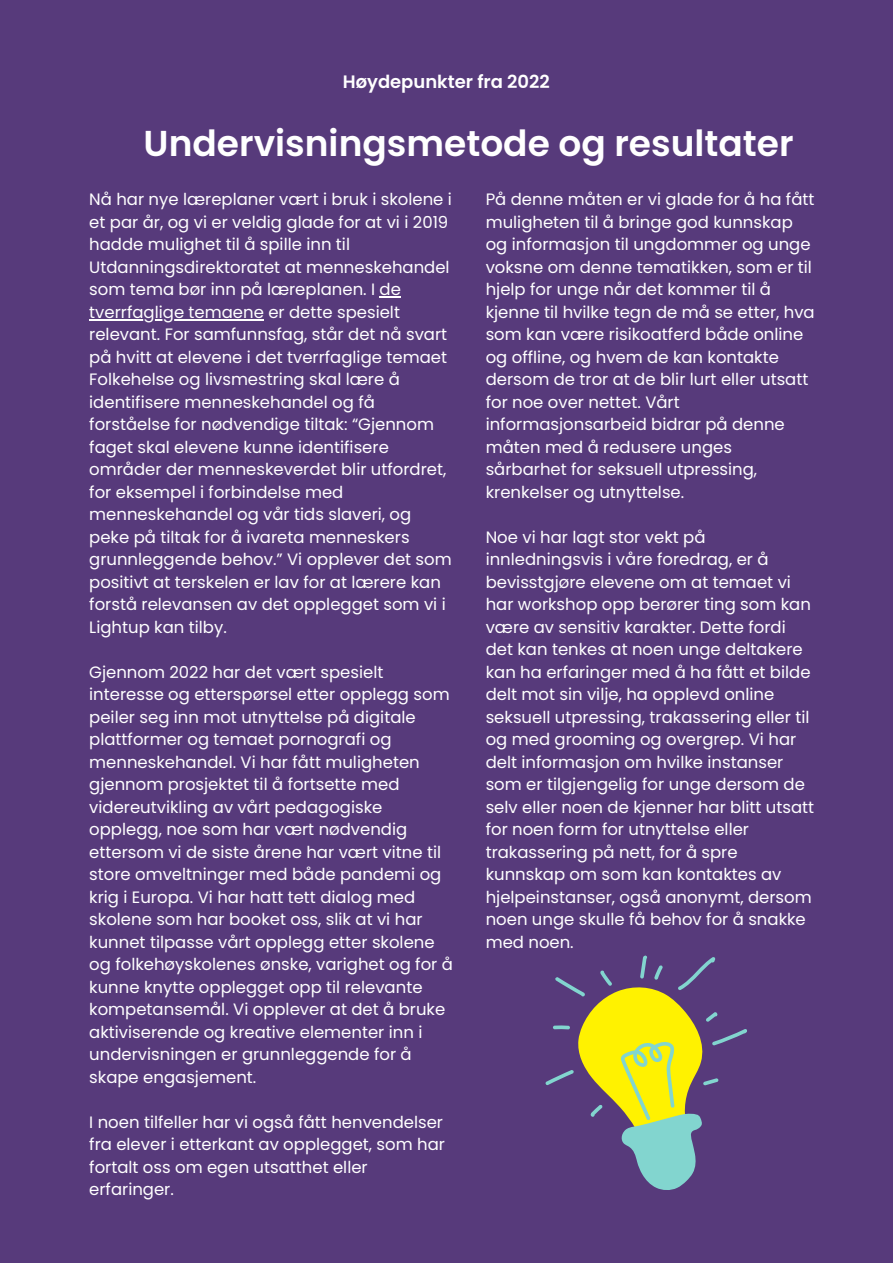
<style>
.page{position:relative;width:893px;height:1264px;background:#fff}
.page>*{position:absolute;margin:0;border:0;box-sizing:border-box;transform-origin:0 0}
.t1{font:600 36px "Poppins";color:#fff}
.t2{font:600 18px "Poppins";color:#fff}
.t3{font:16.5px/22.5px "Poppins";color:#fff}
</style>
<div class="page">
<div style="left:0;top:0;width:892px;height:1262px;background:#573a7b"></div>
<svg style="left:545px;top:955px;width:202px;height:235px"></svg>
<svg style="left:379px;top:296px;width:22px;height:1px"></svg>
<hr style="left:89px;top:319px;width:175px;height:1px;background:#fff">
<p class="t2" style="left:343px;top:69px;width:208px">Høydepunkter fra 2022</p>
<p class="t1" style="left:144px;top:118px;width:651px">Undervisningsmetode og resultater</p>
<p class="t3" style="left:89px;top:188px;width:364px">Nå har nye læreplaner vært i bruk i skolene i et par år, og vi er veldig glade for at vi i 2019 hadde mulighet til å spille inn til Utdanningsdirektoratet at menneskehandel som tema bør inn på læreplanen. I de tverrfaglige temaene er dette spesielt relevant. For samfunnsfag, står det nå svart på hvitt at elevene i det tverrfaglige temaet Folkehelse og livsmestring skal lære å identifisere menneskehandel og få forståelse for nødvendige tiltak: “Gjennom faget skal elevene kunne identifisere områder der menneskeverdet blir utfordret, for eksempel i forbindelse med menneskehandel og vår tids slaveri, og peke på tiltak for å ivareta menneskers grunnleggende behov.” Vi opplever det som positivt at terskelen er lav for at lærere kan forstå relevansen av det opplegget som vi i Lightup kan tilby.</p>
<p class="t3" style="left:89px;top:660px;width:365px">Gjennom 2022 har det vært spesielt interesse og etterspørsel etter opplegg som peiler seg inn mot utnyttelse på digitale plattformer og temaet pornografi og menneskehandel. Vi har fått muligheten gjennom prosjektet til å fortsette med videreutvikling av vårt pedagogiske opplegg, noe som har vært nødvendig ettersom vi de siste årene har vært vitne til store omveltninger med både pandemi og krig i Europa. Vi har hatt tett dialog med skolene som har booket oss, slik at vi har kunnet tilpasse vårt opplegg etter skolene og folkehøyskolenes ønske, varighet og for å kunne knytte opplegget opp til relevante kompetansemål. Vi opplever at det å bruke aktiviserende og kreative elementer inn i undervisningen er grunnleggende for å skape engasjement.</p>
<p class="t3" style="left:89px;top:1110px;width:357px">I noen tilfeller har vi også fått henvendelser fra elever i etterkant av opplegget, som har fortalt oss om egen utsatthet eller erfaringer.</p>
<p class="t3" style="left:485px;top:188px;width:330px">På denne måten er vi glade for å ha fått muligheten til å bringe god kunnskap og informasjon til ungdommer og unge voksne om denne tematikken, som er til hjelp for unge når det kommer til å kjenne til hvilke tegn de må se etter, hva som kan være risikoatferd både online og offline, og hvem de kan kontakte dersom de tror at de blir lurt eller utsatt for noe over nettet. Vårt informasjonsarbeid bidrar på denne måten med å redusere unges sårbarhet for seksuell utpressing, krenkelser og utnyttelse.</p>
<p class="t3" style="left:485px;top:525px;width:330px">Noe vi har lagt stor vekt på innledningsvis i våre foredrag, er å bevisstgjøre elevene om at temaet vi har workshop opp berører ting som kan være av sensitiv karakter. Dette fordi det kan tenkes at noen unge deltakere kan ha erfaringer med å ha fått et bilde delt mot sin vilje, ha opplevd online seksuell utpressing, trakassering eller til og med grooming og overgrep. Vi har delt informasjon om hvilke instanser som er tilgjengelig for unge dersom de selv eller noen de kjenner har blitt utsatt for noen form for utnyttelse eller trakassering på nett, for å spre kunnskap om som kan kontaktes av hjelpeinstanser, også anonymt, dersom noen unge skulle få behov for å snakke med noen.</p>
</div>
